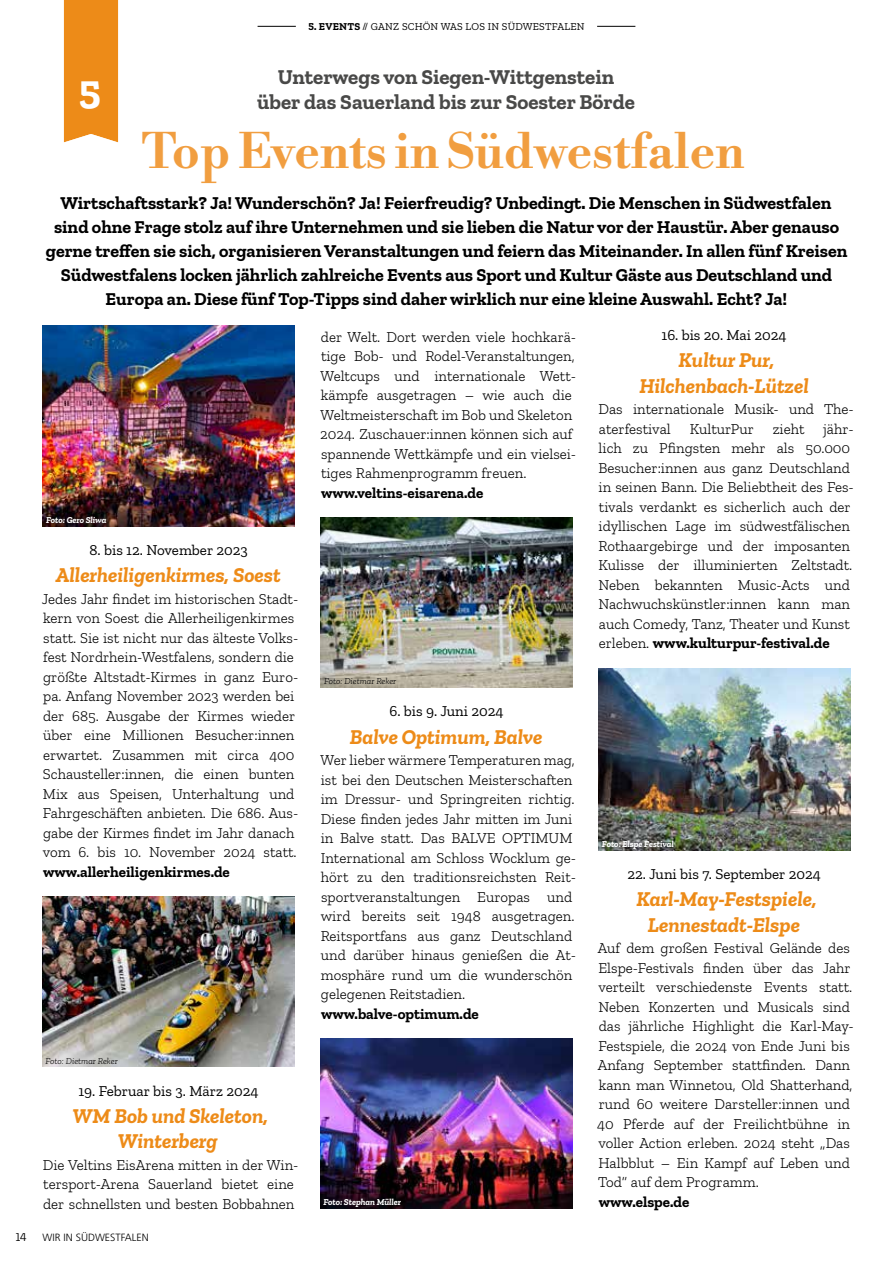
<style>
.page{position:relative;width:893px;height:1263px;background:#fff}
.page>*{position:absolute;margin:0;border:0;box-sizing:border-box;transform-origin:0 0}
._01_Red_HL1{font:700 48px "Libre Bodoni";color:#f19e40}
.t1{font:700 42px "Zilla Slab";color:#fff}
.Veranstaltung{font:italic 700 21px/25.2px "Zilla Slab";color:#ed8b18;text-align:center}
.Dachzeile{font:700 21px/25.2px "Zilla Slab";color:#494948;text-align:center}
._02_Red_Vorspann{font:700 18px/24px "Zilla Slab";color:#000;text-align:center}
.Veranst_Text{font:300 15px/19.5px "Zilla Slab";color:#000}
.Veranstaltung_Datum{font:15px "Zilla Slab";color:#000}
.Veranst_Text-2{font:700 15px "Zilla Slab";color:#000}
.t2{font:12px "Zilla Slab";color:#000}
.Pag_Thema{font:10.5px "Zilla Slab";letter-spacing:.02em;color:#000}
.t3{font:300 10.5px "Frutiger";color:#000}
.Bildunterschrift{font:italic 700 9px "Zilla Slab";color:#fff}
.Bildunterschrift-2{font:italic 300 9px "Zilla Slab";color:#000}
.s1{font-weight:700}
</style>
<div class="page">
<svg style="left:63px;top:0;width:56px;height:143px;background:#ee9227"></svg>
<hr style="left:258px;top:26px;width:377px;height:1px;background:#000">
<hr style="left:296px;top:24px;width:301px;height:3px;background:#fff">
<img style="left:43px;top:325px;width:252px;height:201px">
<img style="left:43px;top:897px;width:252px;height:170px">
<img style="left:320px;top:518px;width:253px;height:170px">
<img style="left:320px;top:1039px;width:253px;height:170px">
<img style="left:598px;top:668px;width:252px;height:182px">
<p class="Pag_Thema" style="left:308px;top:20px;width:277px"><span class="s1">5. EVENTS</span> // GANZ SCHÖN WAS LOS IN SÜDWESTFALEN</p>
<p class="Dachzeile" style="left:257px;top:64px;width:379px">Unterwegs von Siegen-Wittgenstein über das Sauerland bis zur Soester Börde</p>
<p class="_01_Red_HL1" style="left:142px;top:124px;width:604px">Top Events in Südwestfalen</p>
<p class="_02_Red_Vorspann" style="left:46px;top:191px;width:803px">Wirtschaftsstark? Ja! Wunderschön? Ja! Feierfreudig? Unbedingt. Die Menschen in Südwestfalen sind ohne Frage stolz auf ihre Unternehmen und sie lieben die Natur vor der Haustür. Aber genauso gerne treffen sie sich, organisieren Veranstaltungen und feiern das Miteinander. In allen fünf Kreisen Südwestfalens locken jährlich zahlreiche Events aus Sport und Kultur Gäste aus Deutschland und Europa an. Diese fünf Top-Tipps sind daher wirklich nur eine kleine Auswahl. Echt? Ja!</p>
<p class="t1" style="left:79px;top:65px;width:23px">5</p>
<p class="Bildunterschrift" style="left:46px;top:515px;width:62px">Foto: Gero Sliwa</p>
<p class="Veranstaltung_Datum" style="left:90px;top:542px;width:160px">8. bis 12. November 2023</p>
<p class="Veranstaltung" style="left:56px;top:563px;width:226px">Allerheiligenkirmes, Soest</p>
<p class="Veranst_Text" style="left:42px;top:589px;width:258px">Jedes Jahr findet im historischen Stadt&shy;kern von Soest die Allerheiligenkirmes statt. Sie ist nicht nur das älteste Volks&shy;fest Nordrhein-Westfalens, sondern die größte Altstadt-Kirmes in ganz Euro&shy;pa. Anfang November 2023 werden bei der 685. Ausgabe der Kirmes wieder über eine Millionen Besucher:innen erwartet. Zusammen mit circa 400<br>Schausteller:innen, die einen bunten Mix aus Speisen, Unterhaltung und Fahrgeschäften anbieten. Die 686. Aus&shy;gabe der Kirmes findet im Jahr danach vom 6. bis 10. November 2024 statt. <span class="s1">www.allerheiligenkirmes.de</span></p>
<p class="Bildunterschrift-2" style="left:46px;top:1056px;width:74px">Foto: Dietmar Reker</p>
<p class="Veranstaltung_Datum" style="left:78px;top:1082px;width:182px">19. Februar bis 3. März 2024</p>
<p class="Veranstaltung" style="left:73px;top:1103px;width:197px">WM Bob und Skeleton,<br>Winterberg</p>
<p class="Veranst_Text" style="left:43px;top:1155px;width:257px">Die Veltins EisArena mitten in der Win&shy;tersport-Arena Sauerland bietet eine der schnellsten und besten Bobbahnen</p>
<p class="t2" style="left:16px;top:1230px;width:12px">14</p>
<p class="t3" style="left:43px;top:1232px;width:108px">WIR IN SÜDWESTFALEN</p>
<p class="Veranst_Text" style="left:320px;top:327px;width:258px">der Welt. Dort werden viele hochkarä&shy;tige Bob- und Rodel-Veranstaltungen, Weltcups und internationale Wett&shy;kämpfe ausgetragen – wie auch die Weltmeisterschaft im Bob und Skeleton 2024. Zuschauer:innen können sich auf spannende Wettkämpfe und ein vielsei&shy;tiges Rahmenprogramm freuen.</p>
<p class="Veranst_Text-2" style="left:321px;top:484px;width:164px">www.veltins-eisarena.de</p>
<p class="Bildunterschrift-2" style="left:324px;top:676px;width:74px">Foto: Dietmar Reker</p>
<p class="Veranstaltung_Datum" style="left:390px;top:703px;width:116px">6. bis 9. Juni 2024</p>
<p class="Veranstaltung" style="left:350px;top:724px;width:194px">Balve Optimum, Balve</p>
<p class="Veranst_Text" style="left:320px;top:751px;width:257px">Wer lieber wärmere Temperaturen mag, ist bei den Deutschen Meisterschaften im Dressur- und Springreiten richtig.<br>Diese finden jedes Jahr mitten im Juni in Balve statt. Das BALVE OPTIMUM International am Schloss Wocklum ge&shy;hört zu den traditionsreichsten Reit&shy;sportveranstaltungen Europas und wird bereits seit 1948 ausgetragen.<br>Reitsportfans aus ganz Deutschland und darüber hinaus genießen die At&shy;mosphäre rund um die wunderschön gelegenen Reitstadien.</p>
<p class="Veranst_Text-2" style="left:321px;top:1005px;width:159px">www.balve-optimum.de</p>
<p class="Bildunterschrift" style="left:323px;top:1197px;width:79px">Foto: Stephan Müller</p>
<p class="Veranstaltung_Datum" style="left:662px;top:327px;width:127px">16. bis 20. Mai 2024</p>
<p class="Veranstaltung" style="left:639px;top:348px;width:171px">Kultur Pur,<br>Hilchenbach-Lützel</p>
<p class="Veranst_Text" style="left:598px;top:400px;width:257px">Das internationale Musik- und The&shy;aterfestival</p>
<p class="Veranst_Text" style="left:598px;top:419px;width:257px;text-indent:91px">KulturPur zieht jähr&shy;lich zu Pfingsten mehr als 50.000<br>Besucher:innen aus ganz Deutschland in seinen Bann. Die Beliebtheit des Fes&shy;tivals verdankt es sicherlich auch der idyllischen Lage im südwestfälischen Rothaargebirge und der imposanten Kulisse der illuminierten Zeltstadt.<br>Neben bekannten Music-Acts und Nachwuchskünstler:innen kann man auch Comedy, Tanz, Theater und Kunst erleben. <span class="s1">www.kulturpur-festival.de</span></p>
<p class="Bildunterschrift" style="left:602px;top:839px;width:73px">Foto: Elspe Festival</p>
<p class="Veranstaltung_Datum" style="left:627px;top:866px;width:195px">22. Juni bis 7. September 2024</p>
<p class="Veranstaltung" style="left:636px;top:887px;width:182px">Karl-May-Festspiele,<br>Lennestadt-Elspe</p>
<p class="Veranst_Text" style="left:597px;top:939px;width:258px">Auf dem großen Festival Gelände des Elspe-Festivals finden über das Jahr verteilt verschiedenste Events statt.<br>Neben Konzerten und Musicals sind das jährliche Highlight die Karl-May-Festspiele, die 2024 von Ende Juni bis Anfang September stattfinden. Dann kann man Winnetou, Old Shatterhand, rund 60 weitere Darsteller:innen und 40 Pferde auf der Freilichtbühne in voller Action erleben. 2024 steht „Das Halbblut – Ein Kampf auf Leben und Tod“ auf dem Programm.</p>
<p class="Veranst_Text-2" style="left:599px;top:1193px;width:92px">www.elspe.de</p>
</div>
